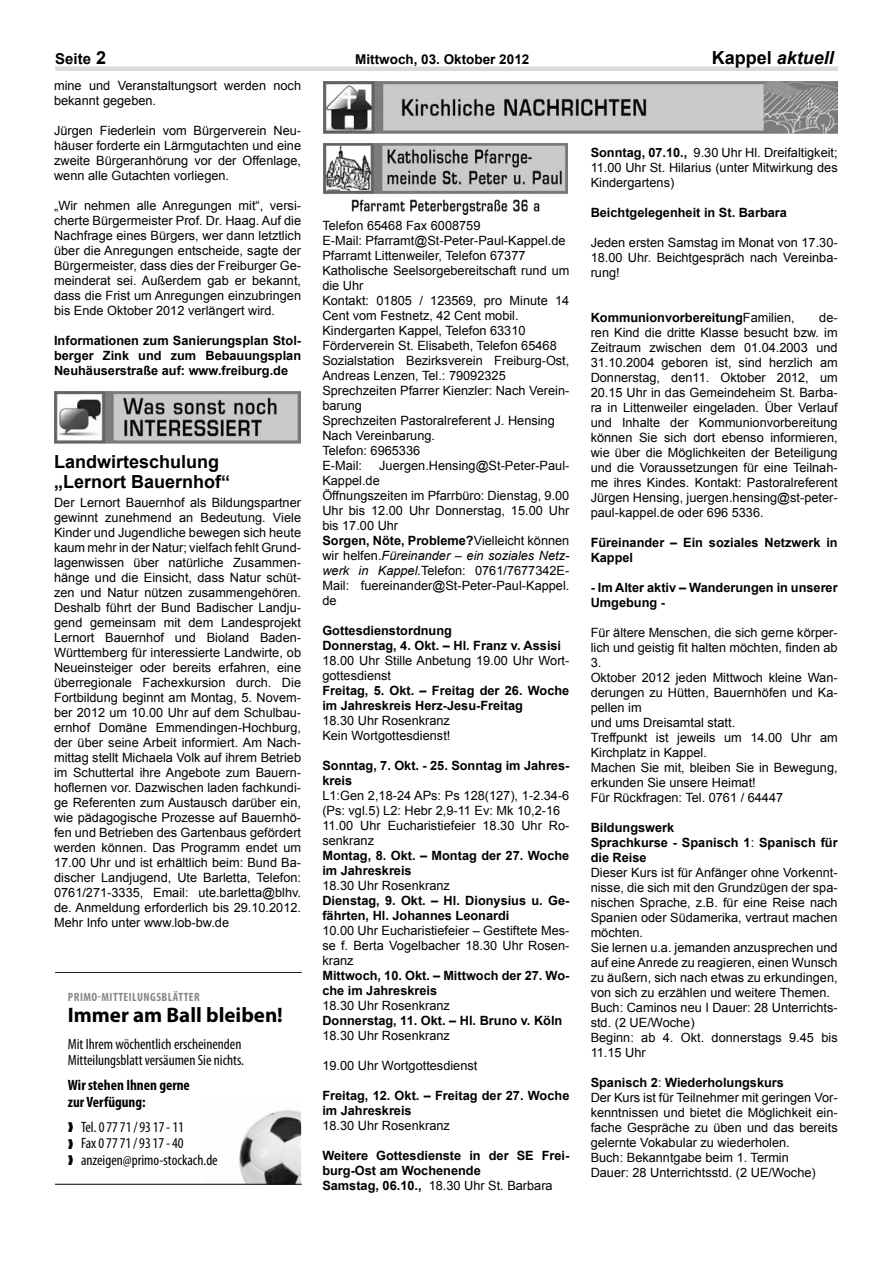
<style>
.page{position:relative;width:893px;height:1263px;background:#fff}
.page>*{position:absolute;margin:0;border:0;box-sizing:border-box;transform-origin:0 0}
.t1{font:700 21px "Myriad Pro";color:#000}
.t2{font:700 18px/19.5px "Arial";color:#000}
.t3{font:italic 700 18px "Arial";color:#000}
.t4{font:condensed 15px/16.5px "Myriad Pro";color:#000}
.t5{font:700 condensed 15px/16.5px "Myriad Pro";color:#000}
.t6{font:700 15px "Arial";color:#000}
.t7{font:700 13.5px "Arial";color:#000}
.t8{font:12.75px/15px "Arial";color:#000}
.t9{font:700 12.75px/15px "Arial";color:#000}
.t10{font:700 condensed 12px "Myriad Pro";letter-spacing:.04em;color:#878787}
.s1{font-size:18px}
.s2{font-style:normal}
.s3{font-weight:700}
.s4{font-weight:400}
.s5{font-style:italic}
</style>
<div class="page">
<div style="left:55px;top:66px;width:783px;height:5px;background:#dadada"></div>
<img style="left:324px;top:144px;width:244px;height:71px">
<img style="left:54px;top:392px;width:247px;height:51px">
<img style="left:202px;top:1110px;width:99px;height:74px">
<hr style="left:55px;top:1184px;width:246px;height:1px;background:#000">
<hr style="left:55px;top:972px;width:246px;height:1px;background:#000">
<img style="left:323px;top:81px;width:514px;height:52px">
<p class="t6" style="left:55px;top:49px;width:52px">Seite <span class="s1">2</span></p>
<p class="t7" style="left:355px;top:50px;width:176px">Mittwoch, 03. Oktober 2012</p>
<h2 class="t3" style="left:712px;top:46px;width:124px"><span class="s2">Kappel</span> aktuell</h2>
<p class="t8" style="left:54px;top:78px;width:248px">mine und Veranstaltungsort werden noch bekannt gegeben.</p>
<p class="t8" style="left:54px;top:123px;width:249px;text-align:justify">Jürgen Fiederlein vom Bürgerverein Neu&shy;häuser forderte ein Lärmgutachten und eine zweite Bürgeranhörung vor der Offenlage, wenn alle Gutachten vorliegen.</p>
<p class="t8" style="left:54px;top:198px;width:249px;text-align:justify">„Wir nehmen alle Anregungen mit“, versi&shy;cherte Bürgermeister Prof. Dr. Haag. Auf die Nachfrage eines Bürgers, wer dann letztlich über die Anregungen entscheide, sagte der Bürgermeister, dass dies der Freiburger Ge&shy;meinderat sei. Außerdem gab er bekannt, dass die Frist um Anregungen einzubringen bis Ende Oktober 2012 verlängert wird.</p>
<p class="t9" style="left:54px;top:333px;width:249px;text-align:justify">Informationen zum Sanierungsplan Stol&shy;berger Zink und zum Bebauungsplan Neuhäuserstraße auf: www.freiburg.de</p>
<p class="t8" style="left:591px;top:145px;width:249px;text-align:justify"><span class="s3">Sonntag, 07.10.,</span> 9.30 Uhr Hl. Dreifaltigkeit; 11.00 Uhr St. Hilarius (unter Mitwirkung des Kindergartens)</p>
<p class="t9" style="left:591px;top:205px;width:198px">Beichtgelegenheit in St. Barbara</p>
<p class="t8" style="left:591px;top:235px;width:249px;text-align:justify">Jeden ersten Samstag im Monat von 17.30- 18.00 Uhr. Beichtgespräch nach Vereinba&shy;rung!</p>
<p class="t9" style="left:591px;top:310px;width:205px">Kommunionvorbereitung<span class="s4">Familien,</span></p>
<p class="t8" style="left:322px;top:218px;width:249px">Telefon 65468 Fax 6008759<br>E-Mail: Pfarramt@St-Peter-Paul-Kappel.de<br>Pfarramt Littenweiler, Telefon 67377<br>Katholische Seelsorgebereitschaft rund um die Uhr<br>Kontakt: 01805 / 123569, pro Minute 14<br>Cent vom Festnetz, 42 Cent mobil.<br>Kindergarten Kappel, Telefon 63310<br>Förderverein St. Elisabeth, Telefon 65468<br>Sozialstation Bezirksverein Freiburg-Ost,<br>Andreas Lenzen, Tel.: 79092325<br>Sprechzeiten Pfarrer Kienzler: Nach Verein&shy;barung<br>Sprechzeiten Pastoralreferent J. Hensing<br>Nach Vereinbarung.<br>Telefon: 6965336<br>E-Mail:</p>
<p class="t8" style="left:591px;top:310px;width:249px;text-align:justify;text-indent:229px">de&shy;ren Kind die dritte Klasse besucht bzw. im Zeitraum zwischen dem 01.04.2003 und 31.10.2004 geboren ist, sind herzlich am Donnerstag, den11. Oktober 2012, um 20.15 Uhr in das Gemeindeheim St. Barba&shy;ra in Littenweiler eingeladen. Über Verlauf und Inhalte der Kommunionvorbereitung können Sie sich dort ebenso informieren, wie über die Möglichkeiten der Beteiligung und die Voraussetzungen für eine Teilnah&shy;me ihres Kindes. Kontakt: Pastoralreferent Jürgen Hensing, juergen.hensing@st-peter&shy;paul-kappel.de oder 696 5336.</p>
<p class="t9" style="left:591px;top:535px;width:249px">Füreinander – Ein soziales Netzwerk in<br>Kappel</p>
<p class="t9" style="left:591px;top:580px;width:249px">- Im Alter aktiv – Wanderungen in unserer<br>Umgebung -</p>
<p class="t8" style="left:591px;top:625px;width:249px">Für ältere Menschen, die sich gerne körper&shy;lich und geistig fit halten möchten, finden ab<br>3.<br>Oktober 2012 jeden Mittwoch kleine Wan&shy;derungen zu Hütten, Bauernhöfen und Ka&shy;pellen im<br>und ums Dreisamtal statt.<br>Treffpunkt ist jeweils um 14.00 Uhr am<br>Kirchplatz in Kappel.<br>Machen Sie mit, bleiben Sie in Bewegung, erkunden Sie unsere Heimat!<br>Für Rückfragen: Tel. 0761 / 64447</p>
<p class="t9" style="left:591px;top:820px;width:249px">Bildungswerk<br>Sprachkurse - Spanisch 1<span class="s4">:</span> Spanisch für die Reise</p>
<p class="t8" style="left:591px;top:865px;width:249px">Dieser Kurs ist für Anfänger ohne Vorkennt&shy;nisse, die sich mit den Grundzügen der spa&shy;nischen Sprache, z.B. für eine Reise nach Spanien oder Südamerika, vertraut machen möchten.<br>Sie lernen u.a. jemanden anzusprechen und auf eine Anrede zu reagieren, einen Wunsch zu äußern, sich nach etwas zu erkundingen, von sich zu erzählen und weitere Themen.<br>Buch: Caminos neu I Dauer: 28 Unterrichts&shy;std. (2 UE/Woche)<br>Beginn: ab 4. Okt. donnerstags 9.45 bis 11.15 Uhr</p>
<p class="t8" style="left:591px;top:1075px;width:249px"><span class="s3">Spanisch 2</span>: <span class="s3">Wiederholungskurs<br></span>Der Kurs ist für Teilnehmer mit geringen Vor&shy;kenntnissen und bietet die Möglichkeit ein&shy;fache Gespräche zu üben und das bereits gelernte Vokabular zu wiederholen.<br>Buch: Bekanntgabe beim 1. Termin<br>Dauer: 28 Unterrichtsstd. (2 UE/Woche)</p>
<h2 class="t2" style="left:54px;top:453px;width:178px">Landwirteschulung „Lernort Bauernhof“</h2>
<p class="t8" style="left:54px;top:495px;width:249px;text-align:justify">Der Lernort Bauernhof als Bildungspartner gewinnt zunehmend an Bedeutung. Viele Kinder und Jugendliche bewegen sich heute kaum mehr in der Natur; vielfach fehlt Grund&shy;lagenwissen über natürliche Zusammen&shy;hänge und die Einsicht, dass Natur schüt&shy;zen und Natur nützen zusammengehören.<br>Deshalb führt der Bund Badischer Landju&shy;gend gemeinsam mit dem Landesprojekt Lernort Bauernhof und Bioland Baden-Württemberg für interessierte Landwirte, ob Neueinsteiger oder bereits erfahren, eine überregionale Fachexkursion durch. Die Fortbildung beginnt am Montag, 5. Novem&shy;ber 2012 um 10.00 Uhr auf dem Schulbau&shy;ernhof Domäne Emmendingen-Hochburg, der über seine Arbeit informiert. Am Nach&shy;mittag stellt Michaela Volk auf ihrem Betrieb im Schuttertal ihre Angebote zum Bauern&shy;hoflernen vor. Dazwischen laden fachkundi&shy;ge Referenten zum Austausch darüber ein, wie pädagogische Prozesse auf Bauernhö&shy;fen und Betrieben des Gartenbaus gefördert werden können. Das Programm endet um 17.00 Uhr und ist erhältlich beim: Bund Ba&shy;discher Landjugend, Ute Barletta, Telefon:<br>0761/271-3335, Email: ute.barletta@blhv. de. Anmeldung erforderlich bis 29.10.2012.<br>Mehr Info unter www.lob-bw.de</p>
<p class="t8" style="left:322px;top:458px;width:249px;text-indent:57px">Juergen.Hensing@St-Peter-Paul-<br>Kappel.de<br>Öffnungszeiten im Pfarrbüro: Dienstag, 9.00<br>Uhr bis 12.00 Uhr Donnerstag, 15.00 Uhr bis 17.00 Uhr<br><span class="s3">Sorgen, Nöte, Probleme?</span>Vielleicht können wir helfen.<span class="s5">Füreinander – ein soziales Netz&shy;werk in Kappel.</span>Telefon: 0761/7677342E-<br>Mail: fuereinander@St-Peter-Paul-Kappel. de</p>
<p class="t9" style="left:322px;top:624px;width:240px">Gottesdienstordnung<br>Donnerstag, 4. Okt. – Hl. Franz v. Assisi</p>
<p class="t8" style="left:322px;top:653px;width:249px">18.00 Uhr Stille Anbetung 19.00 Uhr Wort&shy;gottesdienst</p>
<p class="t9" style="left:322px;top:684px;width:248px">Freitag, 5. Okt. – Freitag der 26. Woche im Jahreskreis Herz-Jesu-Freitag</p>
<p class="t8" style="left:322px;top:713px;width:130px">18.30 Uhr Rosenkranz<br>Kein Wortgottesdienst!</p>
<p class="t9" style="left:322px;top:758px;width:249px">Sonntag, 7. Okt. - 25. Sonntag im Jahres&shy;kreis</p>
<p class="t8" style="left:322px;top:788px;width:249px">L1:Gen 2,18-24 APs: Ps 128(127), 1-2.34-6 (Ps: vgl.5) L2: Hebr 2,9-11 Ev: Mk 10,2-16<br>11.00 Uhr Eucharistiefeier 18.30 Uhr Ro&shy;senkranz</p>
<p class="t9" style="left:322px;top:848px;width:248px">Montag, 8. Okt. – Montag der 27. Woche im Jahreskreis</p>
<p class="t8" style="left:322px;top:878px;width:129px">18.30 Uhr Rosenkranz</p>
<p class="t9" style="left:322px;top:893px;width:249px">Dienstag, 9. Okt. – Hl. Dionysius u. Ge&shy;fährten, Hl. Johannes Leonardi</p>
<p class="t8" style="left:322px;top:923px;width:249px;text-align:justify">10.00 Uhr Eucharistiefeier – Gestiftete Mes&shy;se f. Berta Vogelbacher 18.30 Uhr Rosen&shy;kranz</p>
<p class="t9" style="left:322px;top:968px;width:249px">Mittwoch, 10. Okt. – Mittwoch der 27. Wo&shy;che im Jahreskreis</p>
<p class="t8" style="left:322px;top:998px;width:129px">18.30 Uhr Rosenkranz</p>
<p class="t9" style="left:322px;top:1013px;width:241px">Donnerstag, 11. Okt. – Hl. Bruno v. Köln</p>
<p class="t8" style="left:322px;top:1028px;width:129px">18.30 Uhr Rosenkranz</p>
<p class="t8" style="left:322px;top:1058px;width:156px">19.00 Uhr Wortgottesdienst</p>
<p class="t9" style="left:322px;top:1088px;width:249px">Freitag, 12. Okt. – Freitag der 27. Woche im Jahreskreis</p>
<p class="t8" style="left:322px;top:1118px;width:129px">18.30 Uhr Rosenkranz</p>
<p class="t9" style="left:322px;top:1148px;width:249px">Weitere Gottesdienste in der SE Frei&shy;burg-Ost am Wochenende<br>Samstag, 06.10., <span class="s4">18.30 Uhr St. Barbara</span></p>
<p class="t10" style="left:68px;top:989px;width:133px">PRIMO-MITTEILUNGSBLÄTTER</p>
<h1 class="t1" style="left:68px;top:1001px;width:217px">Immer am Ball bleiben!</h1>
<p class="t4" style="left:68px;top:1035px;width:178px">Mit Ihrem wöchentlich erscheinenden<br>Mitteilungsblatt versäumen Sie nichts.</p>
<p class="t5" style="left:68px;top:1076px;width:124px">Wir stehen Ihnen gerne zur Verfügung:</p>
<p class="t4" style="left:81px;top:1118px;width:138px">Tel. 0 77 71 / 93 17 - 11<br>Fax 0 77 71 / 93 17 - 40 anzeigen@primo-stockach.de</p>
</div>
